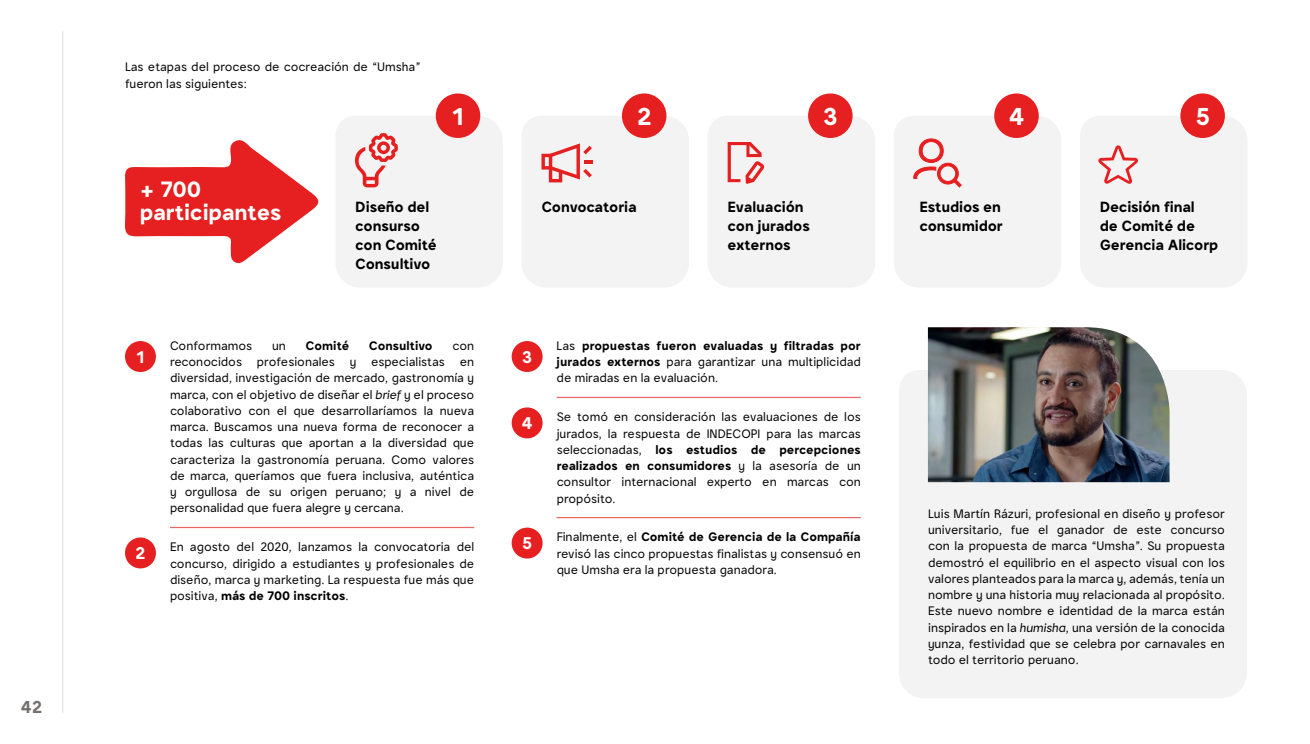
<style>
.page{position:relative;width:1310px;height:744px;background:#fff}
.page>*{position:absolute;margin:0;border:0;box-sizing:border-box;transform-origin:0 0}
.t1{font:700 24.88px "Alicorp Sans";color:#fff}
.t2{font:700 22.5px/22.5px "Alicorp Sans";letter-spacing:-.01em;color:#fff}
.t3{font:700 17.5px "Alicorp Sans";color:#766f6f}
.t4{font:700 17.25px "Alicorp Sans";color:#fff}
.t5{font:700 15px/18.8px "Alicorp Sans";letter-spacing:-.01em;color:#000}
.t6{font:12.5px/16.2px "Alicorp Sans";color:#000;text-align:justify}
.t7{font:700 12.5px "Alicorp Sans";color:#000}
.s1{font-style:italic}
.s2{font-weight:700}
</style>
<div class="page">
<div style="left:899px;top:370px;width:348px;height:328px;background:#f4f3f3"></div>
<svg style="left:125px;top:140px;width:194px;height:124px"></svg>
<img style="left:928px;top:327px;width:242px;height:155px">
<div style="left:436px;top:93px;width:44px;height:45px;background:#e62020;border-radius:50%"></div>
<div style="left:622px;top:93px;width:44px;height:45px;background:#e62020;border-radius:50%"></div>
<div style="left:808px;top:93px;width:45px;height:45px;background:#e62020;border-radius:50%"></div>
<div style="left:994px;top:93px;width:45px;height:45px;background:#e62020;border-radius:50%"></div>
<div style="left:1180px;top:93px;width:45px;height:45px;background:#e62020;border-radius:50%"></div>
<hr style="left:170px;top:527px;width:304px;height:1px;background:#e96767">
<div style="left:125px;top:341px;width:31px;height:31px;background:#e62020;border-radius:50%"></div>
<div style="left:125px;top:537px;width:31px;height:31px;background:#e62020;border-radius:50%"></div>
<hr style="left:557px;top:397px;width:304px;height:1px;background:#e96767">
<hr style="left:557px;top:517px;width:304px;height:1px;background:#e96767">
<div style="left:512px;top:341px;width:31px;height:31px;background:#e62020;border-radius:50%"></div>
<div style="left:512px;top:407px;width:31px;height:31px;background:#e62020;border-radius:50%"></div>
<div style="left:512px;top:527px;width:31px;height:31px;background:#e62020;border-radius:50%"></div>
<svg style="left:336px;top:116px;width:167px;height:171px"></svg>
<svg style="left:522px;top:116px;width:167px;height:171px"></svg>
<div style="left:708px;top:116px;width:167px;height:171px;background:#f4f3f3"></div>
<div style="left:894px;top:116px;width:167px;height:171px;background:#f4f3f3"></div>
<div style="left:1080px;top:116px;width:167px;height:171px;background:#f4f3f3"></div>
<hr style="left:62px;top:31px;width:1px;height:681px;background:#e0dcdc">
<h3 class="t3" style="left:21px;top:696px;width:23px">42</h3>
<p class="t6" style="left:125px;top:59px;width:297px">Las etapas del proceso de cocreación de “Umsha” fueron las siguientes:</p>
<h1 class="t1" style="left:452px;top:101px;width:14px">1</h1>
<h1 class="t1" style="left:637px;top:101px;width:16px">2</h1>
<h1 class="t1" style="left:823px;top:101px;width:17px">3</h1>
<h1 class="t1" style="left:1009px;top:101px;width:18px">4</h1>
<h1 class="t1" style="left:1195px;top:101px;width:17px">5</h1>
<h2 class="t2" style="left:140px;top:179px;width:143px">+ 700 participantes</h2>
<p class="t5" style="left:355px;top:199px;width:83px">Diseño del consurso con Comité<br>Consultivo</p>
<p class="t5" style="left:541px;top:199px;width:97px">Convocatoria</p>
<p class="t5" style="left:728px;top:199px;width:84px">Evaluación con jurados externos</p>
<p class="t5" style="left:920px;top:199px;width:85px">Estudios en consumidor</p>
<p class="t5" style="left:1100px;top:199px;width:120px">Decisión final<br>de Comité de<br>Gerencia Alicorp</p>
<h3 class="t4" style="left:136px;top:346px;width:10px">1</h3>
<p class="t6" style="left:170px;top:338px;width:84px">Conformamos</p>
<p class="t6" style="left:272px;top:338px;width:15px">un</p>
<p class="t7" style="left:306px;top:338px;width:45px">Comité</p>
<p class="t7" style="left:369px;top:338px;width:65px">Consultivo</p>
<p class="t6" style="left:170px;top:338px;width:306px;text-indent:282px">con reconocidos profesionales y especialistas en diversidad, investigación de mercado, gastronomía y marca, con el objetivo de diseñar el <span class="s1">brief</span> y el proceso colaborativo con el que desarrollaríamos la nueva marca. Buscamos una nueva forma de reconocer a todas las culturas que aportan a la diversidad que caracteriza la gastronomía peruana. Como valores de marca, queríamos que fuera inclusiva, auténtica y orgullosa de su origen peruano; y a nivel de personalidad que fuera alegre y cercana.</p>
<h3 class="t4" style="left:135px;top:542px;width:12px">2</h3>
<p class="t6" style="left:170px;top:539px;width:306px">En agosto del 2020, lanzamos la convocatoria del concurso, dirigido a estudiantes y profesionales de diseño, marca y marketing. La respuesta fue más que positiva, <span class="s2">más de 700 inscritos</span>.</p>
<h3 class="t4" style="left:522px;top:346px;width:12px">3</h3>
<p class="t6" style="left:557px;top:338px;width:306px">Las <span class="s2">propuestas fueron evaluadas y filtradas por jurados externos</span> para garantizar una multiplicidad de miradas en la evaluación.</p>
<h3 class="t4" style="left:522px;top:412px;width:13px">4</h3>
<p class="t6" style="left:557px;top:409px;width:306px">Se tomó en consideración las evaluaciones de los jurados, la respuesta de INDECOPI para las marcas seleccionadas, <span class="s2">los estudios de percepciones realizados en consumidores</span> y la asesoría de un consultor internacional experto en marcas con propósito.</p>
<h3 class="t4" style="left:522px;top:532px;width:12px">5</h3>
<p class="t6" style="left:557px;top:529px;width:306px">Finalmente, el <span class="s2">Comité de Gerencia de la Compañía </span>revisó las cinco propuestas finalistas y consensuó en que Umsha era la propuesta ganadora.</p>
<p class="t6" style="left:928px;top:506px;width:298px">Luis Martín Rázuri, profesional en diseño y profesor universitario, fue el ganador de este concurso con la propuesta de marca “Umsha”. Su propuesta demostró el equilibrio en el aspecto visual con los valores planteados para la marca y, además, tenía un nombre y una historia muy relacionada al propósito.<br>Este nuevo nombre e identidad de la marca están inspirados en la <span class="s1">humisha</span>, una versión de la conocida yunza, festividad que se celebra por carnavales en todo el territorio peruano.</p>
</div>
